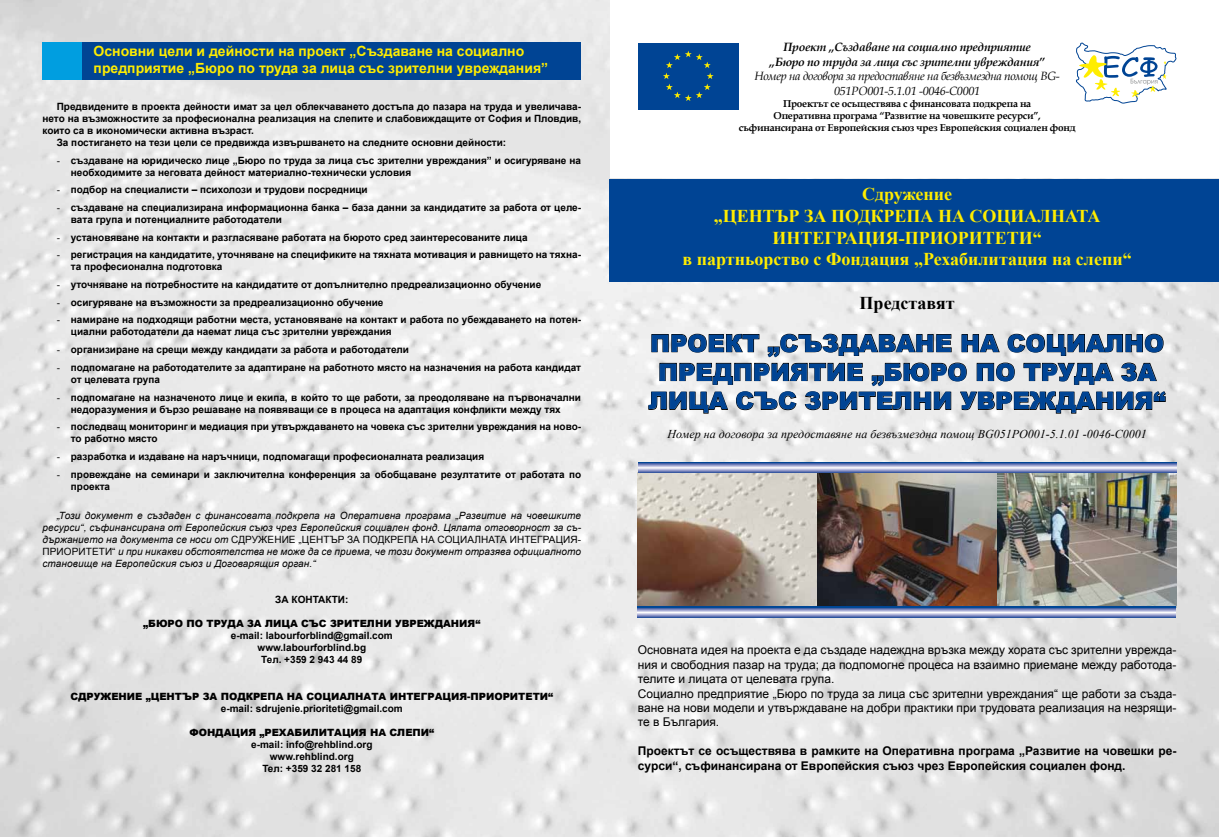
<style>
.page{position:relative;width:1219px;height:837px;background:#fff}
.page>*{position:absolute;margin:0;border:0;box-sizing:border-box;transform-origin:0 0}
.t1{font:900 24px/28.8px "Arial";color:#004494;text-align:center}
.t2{font:700 18px/21.6px "Times New Roman";color:#ffed00;text-align:center}
.t3{font:700 18px "Times New Roman";color:#000}
.t4{font:700 14px/16.8px "Arial";color:#ffed00}
.t5{font:12px/14.4px "Arial";color:#000}
.t6{font:700 12px/14.4px "Arial";color:#000}
.t7{font:italic 700 12px/14.4px "Book Antiqua";letter-spacing:-.025em;color:#000;text-align:center}
.t8{font:italic 12px/14.4px "Book Antiqua";letter-spacing:-.025em;color:#000;text-align:center}
.t9{font:italic 12px "Times New Roman";color:#000}
.t10{font:700 10px/12px "Arial";color:#000}
.t11{font:italic 10px/12px "Arial";letter-spacing:.01em;color:#000;text-align:justify}
.t12{font:700 10px/12px "Book Antiqua";letter-spacing:-.025em;color:#000;text-align:center}
.t13{font:900 10px "Arial";color:#000}
.s1{font-family:"Times New Roman";font-weight:400}
.s2{font-style:normal}
</style>
<div class="page">
<img style="left:609px;top:281px;width:610px;height:555px">
<img style="left:0;top:0;width:609px;height:836px">
<div style="left:609px;top:179px;width:610px;height:102px;background:#004494"></div>
<div style="left:638px;top:43px;width:100px;height:66px;background:#004494"></div>
<svg style="left:663px;top:51px;width:51px;height:50px"></svg>
<svg style="left:1076px;top:43px;width:100px;height:61px"></svg>
<svg style="left:648px;top:333px;width:519px;height:81px;background:#c4c4c4"></svg>
<img style="left:638px;top:472px;width:538px;height:135px">
<svg style="left:638px;top:462px;width:538px;height:10px;background:#909fca"></svg>
<svg style="left:638px;top:606px;width:537px;height:11px;background:#8498c6"></svg>
<div style="left:43px;top:43px;width:538px;height:37px;background:#004494"></div>
<div style="left:43px;top:43px;width:39px;height:37px;background:#009ee0"></div>
<h3 class="t4" style="left:94px;top:43px;width:456px">Основни цели и дейности на проект „Създаване на социално предприятие „Бюро по труда за лица със зрителни увреждания”</h3>
<p class="t10" style="left:57px;top:101px;width:526px">Предвидените в проекта дейности имат за цел облекчаването достъпа до пазара на труда и увеличава-</p>
<p class="t10" style="left:43px;top:113px;width:540px">нето на възможностите за професионална реализация на слепите и слабовиждащите от София и Пловдив,</p>
<p class="t10" style="left:43px;top:125px;width:213px">които са в икономически активна възраст.</p>
<p class="t10" style="left:57px;top:137px;width:451px">За постигането на тези цели се предвижда извършването на следните основни дейности:</p>
<p class="t10" style="left:71px;top:154px;width:512px;text-indent:-14px"><span class="s1">-</span> създаване на юридическо лице „Бюро по труда за лица със зрителни увреждания” и осигуряване на необходимите за неговата дейност материално-технически условия</p>
<p class="t10" style="left:57px;top:184px;width:313px"><span class="s1">-</span> подбор на специалисти – психолози и трудови посредници</p>
<p class="t10" style="left:71px;top:202px;width:512px;text-indent:-14px"><span class="s1">-</span> създаване на специализирана информационна банка – база данни за кандидатите за работа от целе&shy;вата група и потенциалните работодатели</p>
<p class="t10" style="left:57px;top:231px;width:473px"><span class="s1">-</span> установяване на контакти и разгласяване работата на бюрото сред заинтересованите лица</p>
<p class="t10" style="left:71px;top:249px;width:512px;text-indent:-14px"><span class="s1">-</span> регистрация на кандидатите, уточняване на спецификите на тяхната мотивация и равнището на тяхна&shy;та професионална подготовка</p>
<p class="t10" style="left:57px;top:279px;width:486px"><span class="s1">-</span> уточняване на потребностите на кандидатите от допълнително предреализационно обучение</p>
<p class="t10" style="left:57px;top:296px;width:328px"><span class="s1">-</span> осигуряване на възможности за предреализационно обучение</p>
<p class="t10" style="left:71px;top:314px;width:512px;text-indent:-14px"><span class="s1">-</span> намиране на подходящи работни места, установяване на контакт и работа по убеждаването на потен&shy;циални работодатели да наемат лица със зрителни увреждания</p>
<p class="t10" style="left:57px;top:344px;width:354px"><span class="s1">-</span> организиране на срещи между кандидати за работа и работодатели</p>
<p class="t10" style="left:71px;top:361px;width:512px;text-indent:-14px"><span class="s1">-</span> подпомагане на работодателите за адаптиране на работното място на назначения на работа кандидат от целевата група</p>
<p class="t10" style="left:71px;top:391px;width:512px;text-indent:-14px"><span class="s1">-</span> подпомагане на назначеното лице и екипа, в който то ще работи, за преодоляване на първоначални недоразумения и бързо решаване на появяващи се в процеса на адаптация конфликти между тях</p>
<p class="t10" style="left:71px;top:421px;width:512px;text-indent:-14px"><span class="s1">-</span> последващ мониторинг и медиация при утвърждаването на човека със зрителни увреждания на ново&shy;то работно място</p>
<p class="t10" style="left:57px;top:450px;width:429px"><span class="s1">-</span> разработка и издаване на наръчници, подпомагащи професионалната реализация</p>
<p class="t10" style="left:71px;top:468px;width:512px;text-indent:-14px"><span class="s1">-</span> провеждане на семинари и заключителна конференция за обобщаване резултатите от работата по проекта</p>
<p class="t11" style="left:43px;top:509px;width:540px;text-indent:14px">„Този документ е създаден с финансовата подкрепа на Оперативна програма „Развитие на човешките ресурси“, съфинансирана от Европейския съюз чрез Европейския социален фонд. Цялата отговорност за съ&shy;държанието на документа се носи от <span class="s2">СДРУЖЕНИЕ „ЦЕНТЪР ЗА ПОДКРЕПА НА СОЦИАЛНАТА ИНТЕГРАЦИЯ-ПРИОРИТЕТИ“</span> и при никакви обстоятелства не може да се приема, че този документ отразява официалното становище на Европейския съюз и Договарящия орган.“</p>
<p class="t10" style="left:275px;top:594px;width:75px">За контакти:</p>
<p class="t13" style="left:143px;top:616px;width:339px">„Бюро по труда за лица със зрителни увреждания“</p>
<p class="t10" style="left:231px;top:630px;width:163px;text-align:center">e-mail: labourforblind@gmail.com www.labourforblind.bg<br>Тел. +359 2 943 44 89</p>
<p class="t13" style="left:70px;top:688px;width:9px">СДРУЖЕНИЕ</p>
<p class="t13" style="left:146px;top:688px;width:14px">„ЦЕНТЪР</p>
<p class="t13" style="left:203px;top:688px;width:28px">ЗА ПОД</p>
<p class="t13" style="left:246px;top:688px;width:16px">КРЕПА</p>
<p class="t13" style="left:287px;top:688px;width:29px">НА СОЦИАЛНАТА</p>
<p class="t13" style="left:390px;top:688px;width:9px">ИНТЕ</p>
<p class="t13" style="left:421px;top:688px;width:16px">ГРАЦИЯ</p>
<p class="t13" style="left:467px;top:688px;width:12px">-ПРИОРИТЕТИ</p>
<p class="t13" style="left:548px;top:688px;width:6px">“</p>
<p class="t10" style="left:221px;top:702px;width:184px">e-mail: sdrujenie.prioriteti@gmail.com</p>
<p class="t13" style="left:189px;top:724px;width:246px">Фондация „Рехабилитация на слепи“</p>
<p class="t10" style="left:251px;top:738px;width:123px;text-align:center">e-mail: info@rehblind.org www.rehblind.org<br>Тел: +359 32 281 158</p>
<p class="t7" style="left:769px;top:40px;width:277px">Проект „Създаване на социално предприятие „Бюро по труда за лица със зрителни увреждания”</p>
<p class="t8" style="left:754px;top:68px;width:307px">Номер на договора за предоставяне на безвъзмездна помощ BG-<br>051PO001-5.1.01 -0046-С0001</p>
<p class="t12" style="left:739px;top:97px;width:338px">Проектът се осъществява с финансовата подкрепа на<br>Оперативна програма “Развитие на човешките ресурси”, съфинансирана от Европейския съюз чрез Европейския социален фонд</p>
<h2 class="t2" style="left:683px;top:183px;width:451px">Сдружение<br>„ЦЕНТЪР ЗА ПОДКРЕПА НА СОЦИАЛНАТА<br>ИНТЕГРАЦИЯ-ПРИОРИТЕТИ“<br>в партньорство с Фондация „Рехабилитация на слепи“</h2>
<h2 class="t3" style="left:860px;top:290px;width:96px">Представят</h2>
<h1 class="t1" style="left:649px;top:328px;width:518px">Проект „Създаване на социално предприятие „Бюро по труда за лица със зрителни увреждания“</h1>
<p class="t9" style="left:668px;top:426px;width:481px">Номер на договора за предоставяне на безвъзмездна помощ BG051PO001-5.1.01 -0046-С0001</p>
<p class="t5" style="left:638px;top:643px;width:540px">Основната идея на проекта е да създаде надеждна връзка между хората със зрителни уврежда&shy;ния и свободния пазар на труда; да подпомогне процеса на взаимно приемане между работода&shy;телите и лицата от целевата група.<br>Социално предприятие „Бюро по труда за лица със зрителни увреждания“ ще работи за създа&shy;ване на нови модели и утвърждаване на добри практики при трудовата реализация на незрящи&shy;те в България.</p>
<p class="t6" style="left:638px;top:744px;width:540px">Проектът се осъществява в рамките на Оперативна програма „Развитие на човешки ре&shy;сурси“, съфинансирана от Европейския съюз чрез Европейския социален фонд.</p>
</div>
